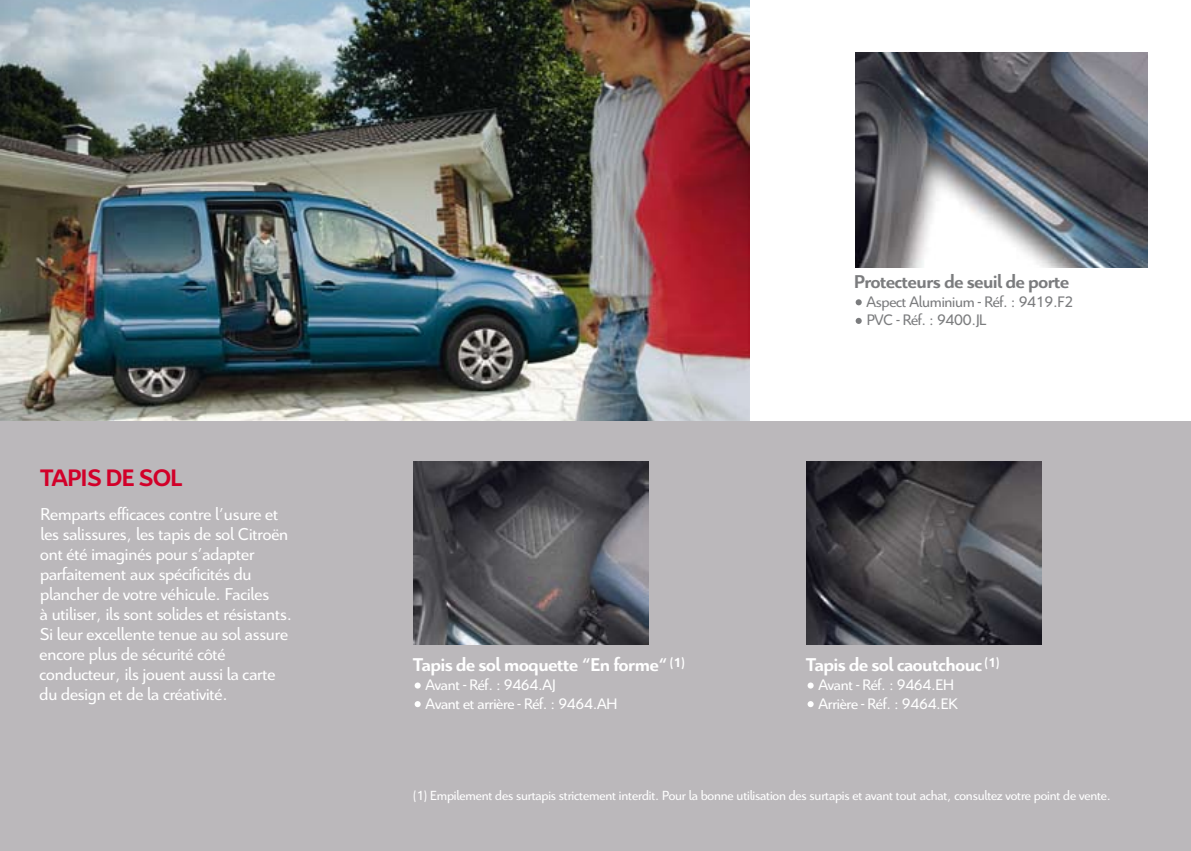
<style>
.page{position:relative;width:1191px;height:851px;background:#fff}
.page>*{position:absolute;margin:0;border:0;box-sizing:border-box;transform-origin:0 0}
.t1{font:700 25.8px "Citroen";letter-spacing:-.015em;color:#d20029}
.t2{font:700 20px "Citroen";letter-spacing:-.015em;color:#fff}
.t3{font:700 20px "Citroen";letter-spacing:-.015em;color:#7b7c7e}
.t4{font:18.6px/20px "Citroen";letter-spacing:-.005em;color:#fff}
.t5{font:16.4px/18.6px "Citroen";letter-spacing:-.015em;color:#fff}
.t6{font:16.4px/18.6px "Citroen";letter-spacing:-.015em;color:#7b7c7e}
.t7{font:14.2px "Citroen";letter-spacing:-.01em;color:#fff}
</style>
<div class="page">
<img style="left:0;top:0;width:749px;height:421px">
<div style="left:0;top:421px;width:1191px;height:429px;background:#bbb8bb"></div>
<img style="left:856px;top:53px;width:291px;height:215px">
<svg style="left:855px;top:299px;width:6px;height:6px"></svg>
<svg style="left:855px;top:318px;width:6px;height:6px"></svg>
<img style="left:806px;top:462px;width:235px;height:182px">
<div style="left:414px;top:701px;width:7px;height:6px;background:#fff;border-radius:50%"></div>
<div style="left:414px;top:682px;width:7px;height:6px;background:#fff;border-radius:50%"></div>
<svg style="left:807px;top:701px;width:6px;height:6px"></svg>
<svg style="left:807px;top:682px;width:6px;height:6px"></svg>
<img style="left:413px;top:462px;width:235px;height:182px">
<p class="t1" style="left:40px;top:460px;width:143px">TAPIS DE SOL</p>
<p class="t4" style="left:39px;top:503px;width:254px">Remparts efficaces contre l’usure et les salissures, les tapis de sol Citroën ont été imaginés pour s'adapter parfaitement aux spécificités du plancher de votre véhicule. Faciles<br>à utiliser, ils sont solides et résistants.<br>Si leur excellente tenue au sol assure encore plus de sécurité côté conducteur, ils jouent aussi la carte du design et de la créativité.</p>
<p class="t3" style="left:854px;top:268px;width:216px">Protecteurs de seuil de porte</p>
<p class="t6" style="left:866px;top:291px;width:208px">Aspect Aluminium - Réf. : 9419.F2<br>PVC - Réf. : 9400.JL</p>
<p class="t2" style="left:413px;top:651px;width:273px">Tapis de sol moquette “En forme“ <sup>(1)</sup></p>
<p class="t5" style="left:425px;top:674px;width:193px">Avant - Réf. : 9464.AJ<br>Avant et arrière - Réf. : 9464.AH</p>
<p class="t2" style="left:806px;top:651px;width:195px">Tapis de sol caoutchouc <sup>(1)</sup></p>
<p class="t5" style="left:818px;top:674px;width:141px">Avant - Réf. : 9464.EH<br>Arrière - Réf. : 9464.EK</p>
<p class="t7" style="left:413px;top:785px;width:699px">(1) Empilement des surtapis strictement interdit. Pour la bonne utilisation des surtapis et avant tout achat, consultez votre point de vente.</p>
</div>
